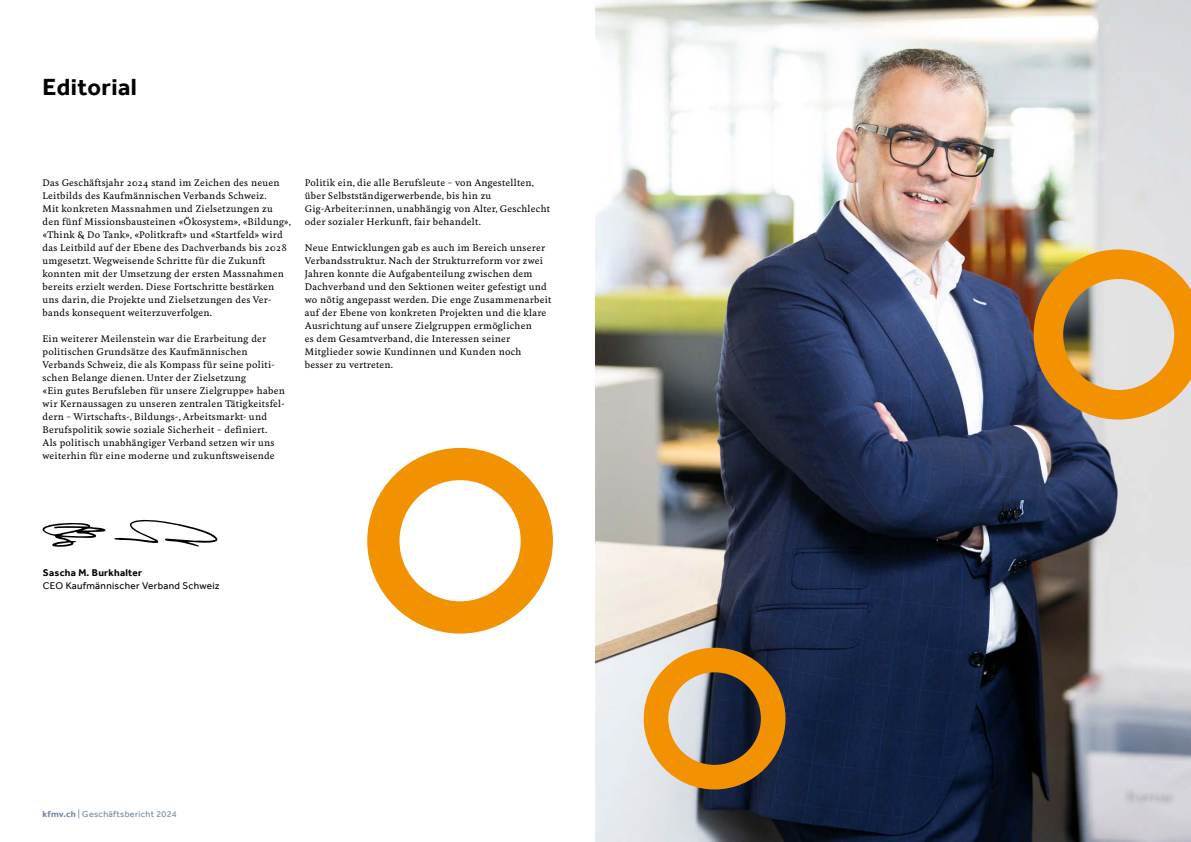
<style>
.page{position:relative;width:1191px;height:842px;background:#fff}
.page>*{position:absolute;margin:0;border:0;box-sizing:border-box;transform-origin:0 0}
.t1{font:700 24px "Effra";letter-spacing:.02em;color:#000}
.t2{font:10px "Effra";letter-spacing:.03em;color:#000}
.t3{font:700 10px "Effra";letter-spacing:.03em;color:#000}
.t4{font:500 9px/13px "Feijoa";letter-spacing:.03em;color:#000}
.t5{font:9px "Effra";letter-spacing:.03em;color:#71879e}
.s1{font-weight:700}
</style>
<div class="page">
<img style="left:595px;top:0;width:596px;height:842px">
<svg style="left:643px;top:648px;width:142px;height:141px;background:#a78047"></svg>
<svg style="left:367px;top:448px;width:186px;height:186px"></svg>
<svg style="left:1033px;top:249px;width:158px;height:171px;background:#d3a762"></svg>
<svg style="left:43px;top:522px;width:63px;height:25px"></svg>
<svg style="left:114px;top:519px;width:103px;height:28px"></svg>
<h1 class="t1" style="left:43px;top:72px;width:96px">Editorial</h1>
<p class="t4" style="left:43px;top:176px;width:250px">Das Geschäftsjahr 2024 stand im Zeichen des neuen Leitbilds des Kaufmännischen Verbands Schweiz.<br>Mit konkreten Massnahmen und Zielsetzungen zu den fünf Missionsbausteinen «Ökosystem», «Bildung», «Think &amp; Do Tank», «Politkraft» und «Startfeld» wird das Leitbild auf der Ebene des Dachverbands bis 2028 umgesetzt. Wegweisende Schritte für die Zukunft konnten mit der Umsetzung der ersten Massnahmen bereits erzielt werden. Diese Fortschritte bestärken uns darin, die Projekte und Zielsetzungen des Ver&shy;bands konsequent weiterzuverfolgen.</p>
<p class="t4" style="left:43px;top:332px;width:244px">Ein weiterer Meilenstein war die Erarbeitung der politischen Grundsätze des Kaufmännischen Verbands Schweiz, die als Kompass für seine politi&shy;schen Belange dienen. Unter der Zielsetzung<br>«Ein gutes Berufsleben für unsere Zielgruppe» haben wir Kernaussagen zu unseren zentralen Tätigkeitsfel&shy;dern – Wirtschafts-, Bildungs-, Arbeitsmarkt- und Berufspolitik sowie soziale Sicherheit – definiert.<br>Als politisch unabhängiger Verband setzen wir uns weiterhin für eine moderne und zukunftsweisende</p>
<p class="t4" style="left:305px;top:176px;width:247px">Politik ein, die alle Berufsleute – von Angestellten, über Selbstständigerwerbende, bis hin zu Gig-Arbeiter:innen, unabhängig von Alter, Geschlecht oder sozialer Herkunft, fair behandelt.</p>
<p class="t4" style="left:305px;top:241px;width:248px">Neue Entwicklungen gab es auch im Bereich unserer Verbandsstruktur. Nach der Strukturreform vor zwei Jahren konnte die Aufgabenteilung zwischen dem Dachverband und den Sektionen weiter gefestigt und wo nötig angepasst werden. Die enge Zusammenarbeit auf der Ebene von konkreten Projekten und die klare Ausrichtung auf unsere Zielgruppen ermöglichen<br>es dem Gesamtverband, die Interessen seiner Mitglieder sowie Kundinnen und Kunden noch besser zu vertreten.</p>
<p class="t3" style="left:43px;top:566px;width:101px">Sascha M. Burkhalter</p>
<p class="t2" style="left:43px;top:579px;width:178px">CEO Kaufmännischer Verband Schweiz</p>
<p class="t5" style="left:43px;top:808px;width:136px"><span class="s1">kfmv.ch</span> | Geschäftsbericht 2024</p>
</div>
